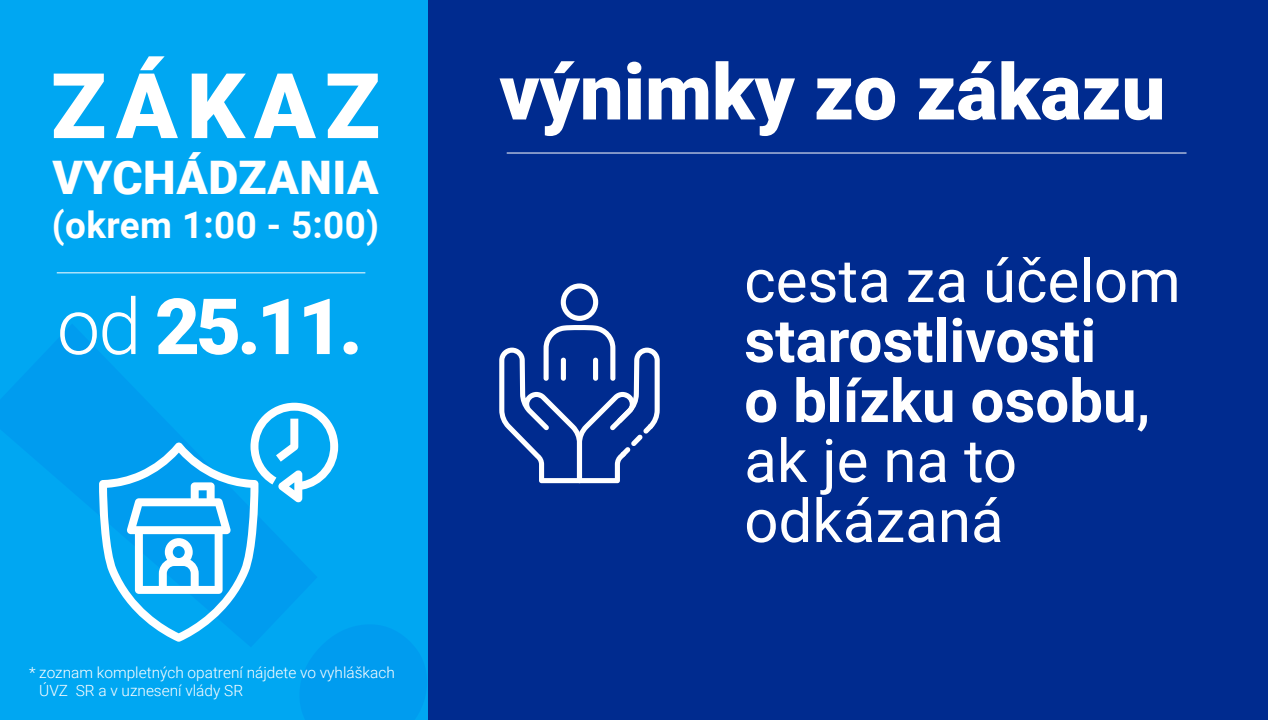
<style>
.page{position:relative;width:1268px;height:720px;background:#fff}
.page>*{position:absolute;margin:0;border:0;box-sizing:border-box;transform-origin:0 0}
.t1{font:900 90.72px "Roboto";letter-spacing:.1em;color:#fff}
.t2{font:900 77.68px "Roboto";color:#fff}
.t3{font:700 60px/60px "Roboto";color:#fff}
.t4{font:60px "Roboto";color:#fff}
.t5{font:900 46.24px "Roboto";letter-spacing:.01em;color:#fff}
.t6{font:700 36.8px "Roboto";letter-spacing:.01em;color:#fff}
.t7{font:300 15.4px/18.1px "Roboto";color:#fff}
.s1{font-weight:300}
.s2{font-weight:500}
.s3{font-weight:400}
</style>
<div class="page">
<div style="left:0;top:0;width:1267px;height:720px;background:#002b8f"></div>
<div style="left:0;top:0;width:427px;height:720px;background:#00a7f2"></div>
<svg style="left:0;top:325px;width:427px;height:395px"></svg>
<hr style="left:57px;top:272px;width:308px;height:1px;background:#fff">
<hr style="left:506px;top:153px;width:680px;height:1px;background:#fff">
<svg style="left:99px;top:403px;width:239px;height:239px"></svg>
<svg style="left:499px;top:283px;width:160px;height:200px"></svg>
<div style="left:561px;top:358px;width:5px;height:23px;background:#fff;border-radius:3px"></div>
<div style="left:593px;top:358px;width:5px;height:23px;background:#fff;border-radius:3px"></div>
<h1 class="t1" style="left:51px;top:42px;width:331px">ZÁKAZ</h1>
<h3 class="t5" style="left:52px;top:145px;width:328px">VYCHÁDZANIA</h3>
<h3 class="t6" style="left:52px;top:199px;width:329px">(okrem 1:00 - 5:00)</h3>
<h2 class="t2" style="left:57px;top:272px;width:307px"><span class="s1">od</span> 25.11.</h2>
<p class="t7" style="left:39px;top:663px;width:357px;text-indent:-10px">* zoznam kompletných opatrení nájdete vo vyhláškach<br>ÚVZ SR a v uznesení vlády SR</p>
<h2 class="t2" style="left:499px;top:37px;width:667px">výnimky zo zákazu</h2>
<h3 class="t4" style="left:744px;top:239px;width:438px">cesta za účelom</h3>
<h3 class="t3" style="left:744px;top:308px;width:407px">starostlivosti<br>o blízku osobu<span class="s2">, </span><span class="s3">ak je na to odkázaná</span></h3>
</div>
